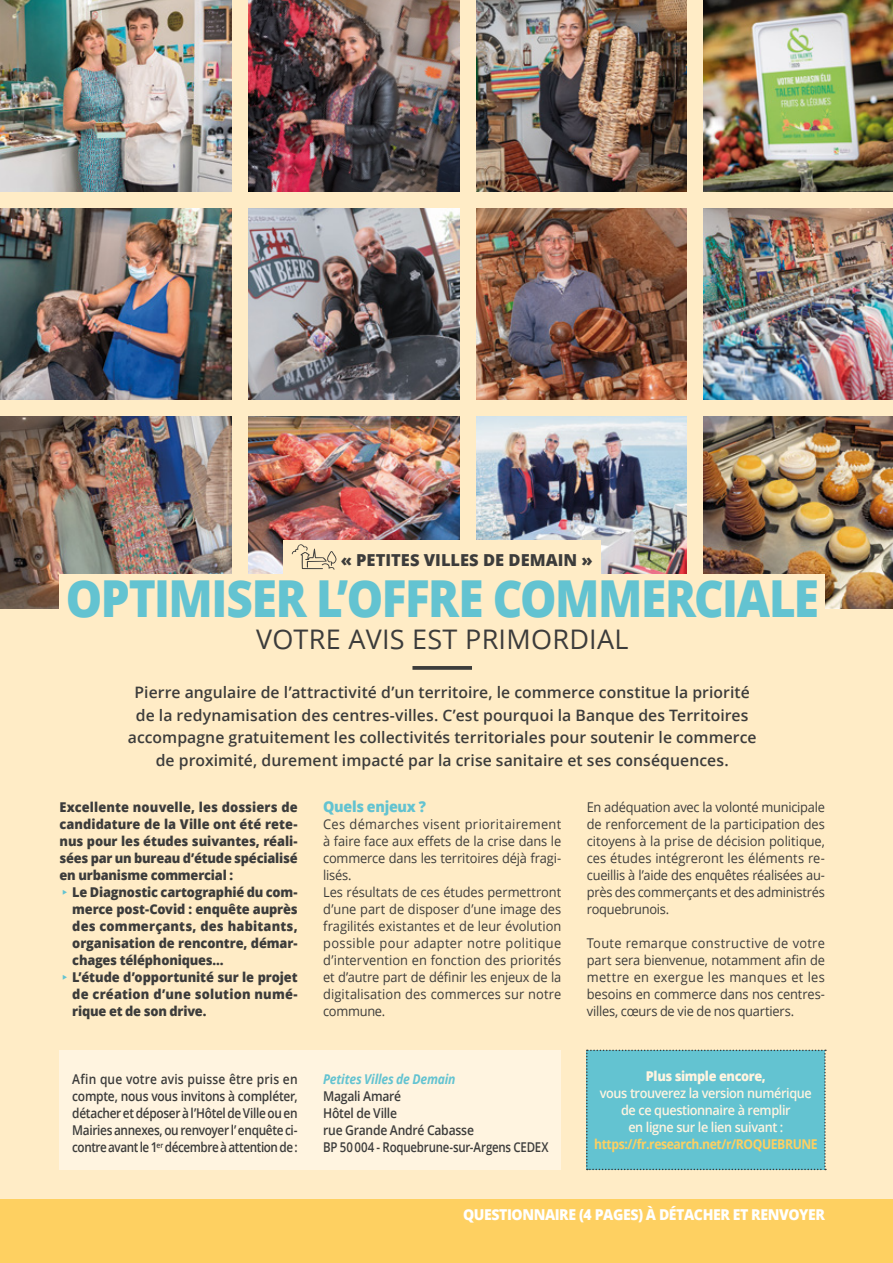
<style>
.page{position:relative;width:893px;height:1263px;background:#ffecc6}
.page>*{position:absolute;margin:0;border:0;box-sizing:border-box;transform-origin:0 0}
.t1{font:800 51px "Open Sans";letter-spacing:-.035em;color:#63c3d1;scale:.9 1}
.t2{font:27px "Open Sans";letter-spacing:.01em;color:#3c3c3b}
.t3{font:800 16.5px "Open Sans";color:#3c3c3b}
.t4{font:600 15.75px/22.5px "Open Sans";letter-spacing:.005em;color:#3c3c3b;text-align:center}
.t5{font:800 15px "Open Sans";letter-spacing:-.03em;color:#fff;scale:.94 1}
.t6{font:800 15px "Open Sans";letter-spacing:-.02em;color:#63c3d1;scale:.95 1}
.t7{font:13.5px/17px "Open Sans";color:#3c3c3b;text-align:justify;scale:.95 1}
.t8{font:800 13.5px "Open Sans";letter-spacing:-.01em;color:#3c3c3b;scale:.95 1}
.t9{font:600 13.5px/17px "Open Sans";letter-spacing:-.02em;color:#3c3c3b;text-align:justify;scale:.89 1}
.t10{font:600 13.5px/17px "Open Sans";letter-spacing:-.03em;color:#fff4e0;text-align:center;scale:.94 1}
.t11{font:600 13.5px/17px "Open Sans";letter-spacing:-.02em;color:#3c3c3b;scale:.9 1}
.t12{font:800 13.5px "Open Sans";letter-spacing:.015em;color:#3c3c3b;scale:.95 1}
.t13{font:700 13.5px "Open Sans";letter-spacing:-.03em;color:#fed061;scale:.9 1}
.t14{font:800 13.5px "Open Sans";letter-spacing:.01em;color:#3c3c3b;scale:.95 1}
.t15{font:italic 700 13.5px "Open Sans";letter-spacing:-.015em;color:#63c3d1;scale:.9 1}
.t16{font:800 13.5px "Open Sans";letter-spacing:-.03em;color:#fff4e0;scale:.94 1}
.s1{color:#63c3d1}
</style>
<div class="page">
<div style="left:0;top:1199px;width:893px;height:64px;background:#fed061"></div>
<img style="left:0;top:0;width:232px;height:191px">
<img style="left:249px;top:0;width:210px;height:191px">
<img style="left:476px;top:0;width:211px;height:191px">
<img style="left:704px;top:0;width:189px;height:191px">
<img style="left:0;top:208px;width:232px;height:192px">
<img style="left:476px;top:208px;width:211px;height:192px">
<img style="left:249px;top:208px;width:210px;height:192px">
<img style="left:704px;top:208px;width:189px;height:192px">
<img style="left:0;top:417px;width:232px;height:191px">
<img style="left:476px;top:417px;width:211px;height:157px">
<img style="left:249px;top:417px;width:210px;height:157px">
<img style="left:704px;top:417px;width:189px;height:191px">
<div style="left:60px;top:574px;width:765px;height:51px;background:#ffecc6"></div>
<svg style="left:412px;top:666px;width:60px;height:4px"></svg>
<div style="left:60px;top:1050px;width:501px;height:119px;background:#fff4e0"></div>
<div style="left:586px;top:1049px;width:240px;height:121px;background:#63c3d1"></div>
<div style="left:283px;top:540px;width:318px;height:34px;background:#ffecc6"></div>
<svg style="left:292px;top:544px;width:45px;height:26px"></svg>
<p class="t3" style="left:341px;top:547px;width:253px">« PETITES VILLES DE DEMAIN »</p>
<h1 class="t1" style="left:66px;top:559px;width:838px">OPTIMISER L’OFFRE COMMERCIALE</h1>
<h2 class="t2" style="left:256px;top:621px;width:374px">VOTRE AVIS EST PRIMORDIAL</h2>
<p class="t4" style="left:128px;top:681px;width:630px">Pierre angulaire de l’attractivité d’un territoire, le commerce constitue la priorité de la redynamisation des centres-villes. C’est pourquoi la Banque des Territoires accompagne gratuitement les collectivités territoriales pour soutenir le commerce de proximité, durement impacté par la crise sanitaire et ses conséquences.</p>
<p class="t14" style="left:60px;top:797px;width:252px">Excellente nouvelle, les dossiers de</p>
<p class="t8" style="left:60px;top:814px;width:252px">candidature de la Ville ont été rete-</p>
<p class="t8" style="left:60px;top:831px;width:252px">nus pour les études suivantes, réali-</p>
<p class="t8" style="left:60px;top:848px;width:252px">sées par un bureau d’étude spécialisé</p>
<p class="t8" style="left:60px;top:865px;width:184px">en urbanisme commercial :</p>
<p class="t8" style="left:60px;top:882px;width:252px"><span class="s1">▸</span>Le Diagnostic cartographié du com-</p>
<p class="t8" style="left:72px;top:899px;width:239px">merce post-Covid : enquête auprès</p>
<p class="t12" style="left:72px;top:916px;width:239px">des commerçants, des habitants,</p>
<p class="t8" style="left:72px;top:933px;width:239px">organisation de rencontre, démar-</p>
<p class="t8" style="left:72px;top:950px;width:161px">chages téléphoniques…</p>
<p class="t8" style="left:60px;top:967px;width:252px"><span class="s1">▸</span>L’étude d’opportunité sur le projet</p>
<p class="t12" style="left:72px;top:984px;width:239px">de création d’une solution numé-</p>
<p class="t8" style="left:72px;top:1001px;width:143px">rique et de son drive.</p>
<p class="t6" style="left:323px;top:795px;width:110px">Quels enjeux ?</p>
<p class="t7" style="left:323px;top:815px;width:252px;text-align:left">Ces démarches visent prioritairement à faire face aux effets de la crise dans le commerce dans les territoires déjà fragi&shy;lisés.<br>Les résultats de ces études permettront d’une part de disposer d’une image des fragilités existantes et de leur évolution possible pour adapter notre politique d’intervention en fonction des priorités et d’autre part de définir les enjeux de la digitalisation des commerces sur notre commune.</p>
<p class="t7" style="left:587px;top:798px;width:252px">En adéquation avec la volonté municipale de renforcement de la participation des citoyens à la prise de décision politique, ces études intégreront les éléments re&shy;cueillis à l’aide des enquêtes réalisées au&shy;près des commerçants et des administrés roquebrunois.</p>
<p class="t7" style="left:587px;top:934px;width:252px">Toute remarque constructive de votre part sera bienvenue, notamment afin de mettre en exergue les manques et les besoins en commerce dans nos centres&shy;villes, cœurs de vie de nos quartiers.</p>
<p class="t9" style="left:72px;top:1071px;width:255px">Afin que votre avis puisse être pris en compte, nous vous invitons à compléter, détacher et déposer à l’Hôtel de Ville ou en Mairies annexes, ou renvoyer l’ enquête ci&shy;contre avant le 1<sup>er</sup> décembre à attention de :</p>
<p class="t15" style="left:323px;top:1070px;width:149px">Petites Villes de Demain</p>
<p class="t11" style="left:323px;top:1088px;width:252px">Magali Amaré<br>Hôtel de Ville<br>rue Grande André Cabasse<br>BP 50 004 - Roquebrune-sur-Argens CEDEX</p>
<p class="t16" style="left:646px;top:1066px;width:129px">Plus simple encore,</p>
<p class="t10" style="left:600px;top:1084px;width:227px">vous trouverez la version numérique de ce questionnaire à remplir<br>en ligne sur le lien suivant :</p>
<p class="t13" style="left:594px;top:1135px;width:250px">https://fr.research.net/r/ROQUEBRUNE</p>
<p class="t5" style="left:463px;top:1203px;width:387px">QUESTIONNAIRE (4 PAGES) À DÉTACHER ET RENVOYER</p>
</div>
